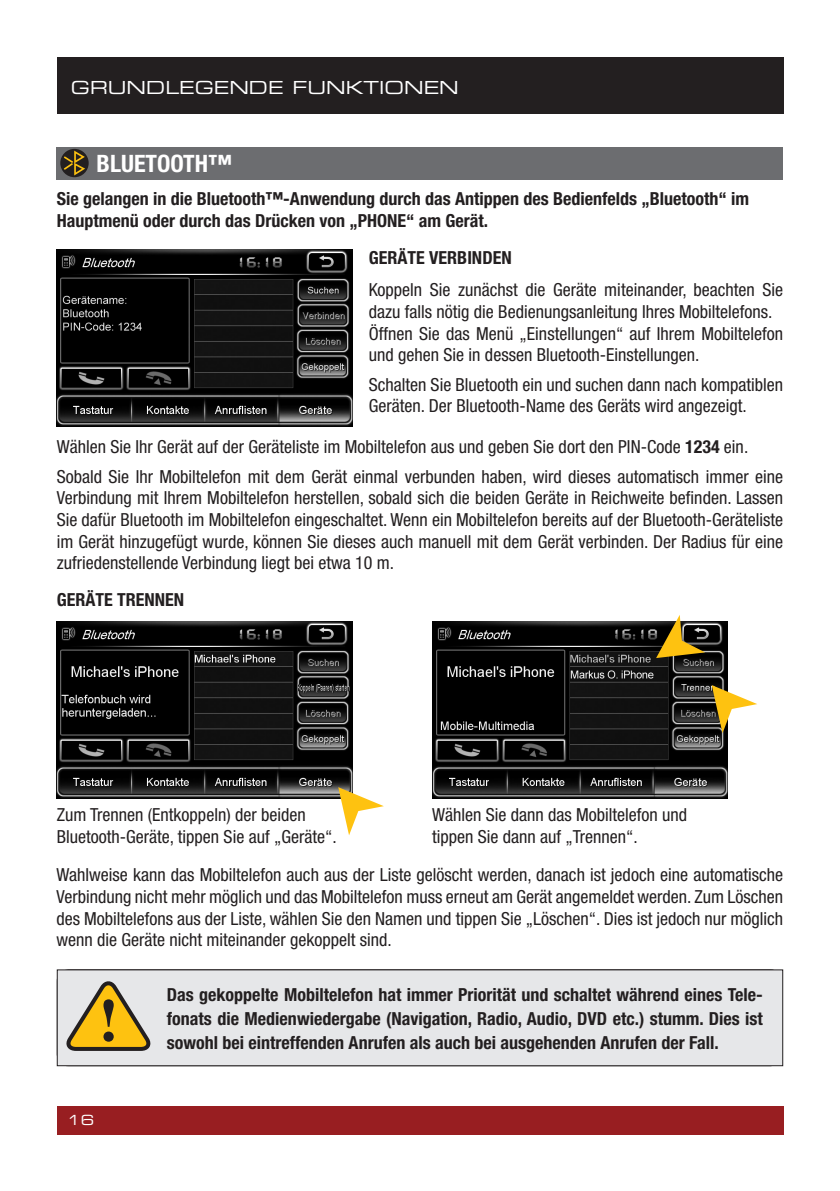
<style>
.page{position:relative;width:840px;height:1191px;background:#fff}
.page>*{position:absolute;margin:0;border:0;box-sizing:border-box;transform-origin:0 0}
.t1{font:700 condensed 24px "Helvetica Neue";color:#fff}
.t2{font:condensed 18px/21.6px "Helvetica Neue";color:#231f20}
.t3{font:700 condensed 18px/24px "Helvetica Neue";color:#231f20}
.t4{font:18px "Eurostile Extended Two";color:#fff}
.t5{font:14px "Eurostile Extended Two";color:#fff}
.s1{font-weight:700}
</style>
<div class="page">
<div style="left:57px;top:1106px;width:725px;height:28px;background:#981e21"></div>
<div style="left:57px;top:57px;width:725px;height:56px;background:#231f20"></div>
<div style="left:56px;top:969px;width:727px;height:97px;background:#e6e7e9"></div>
<svg style="left:66px;top:976px;width:90px;height:77px;background:#cdb87b"></svg>
<img style="left:57px;top:250px;width:295px;height:177px">
<img style="left:57px;top:621px;width:295px;height:177px">
<svg style="left:338px;top:787px;width:45px;height:48px"></svg>
<img style="left:432px;top:621px;width:294px;height:177px">
<svg style="left:655px;top:615px;width:49px;height:43px;background:#887438"></svg>
<svg style="left:711px;top:685px;width:45px;height:48px"></svg>
<div style="left:57px;top:147px;width:725px;height:32px;background:#6c6d70"></div>
<div style="left:60px;top:149px;width:29px;height:28px;background:#231f20;border-radius:50%"></div>
<svg style="left:64px;top:151px;width:21px;height:24px"></svg>
<p class="t4" style="left:71px;top:75px;width:389px">GRUNDLEGENDE FUNKTIONEN</p>
<h1 class="t1" style="left:97px;top:149px;width:137px">BLUETOOTH™</h1>
<p class="t3" style="left:57px;top:188px;width:693px;line-height:21.6px">Sie gelangen in die Bluetooth™-Anwendung durch das Antippen des Bedienfelds „Bluetooth“ im<br>Hauptmenü oder durch das Drücken von „PHONE“ am Gerät.</p>
<p class="t3" style="left:369px;top:245px;width:144px">GERÄTE VERBINDEN</p>
<p class="t2" style="left:369px;top:279px;width:415px">Koppeln Sie zunächst die Geräte miteinander, beachten Sie dazu falls nötig die Bedienungsanleitung Ihres Mobiltelefons.<br>Öffnen Sie das Menü „Einstellungen“ auf Ihrem Mobiltelefon und gehen Sie in dessen Bluetooth-Einstellungen.</p>
<p class="t2" style="left:369px;top:373px;width:415px">Schalten Sie Bluetooth ein und suchen dann nach kompatiblen<br>Geräten. Der Bluetooth-Name des Geräts wird angezeigt.</p>
<p class="t2" style="left:57px;top:432px;width:727px;line-height:29.6px">Wählen Sie Ihr Gerät auf der Geräteliste im Mobiltelefon aus und geben Sie dort den PIN-Code <span class="s1">1234</span> ein.<br>Sobald Sie Ihr Mobiltelefon mit dem Gerät einmal verbunden haben, wird dieses automatisch immer eine</p>
<p class="t2" style="left:57px;top:487px;width:727px;text-align:justify">Verbindung mit Ihrem Mobiltelefon herstellen, sobald sich die beiden Geräte in Reichweite befinden. Lassen Sie dafür Bluetooth im Mobiltelefon eingeschaltet. Wenn ein Mobiltelefon bereits auf der Bluetooth-Geräteliste im Gerät hinzugefügt wurde, können Sie dieses auch manuell mit dem Gerät verbinden. Der Radius für eine zufriedenstellende Verbindung liegt bei etwa 10 m.</p>
<p class="t3" style="left:57px;top:587px;width:129px">GERÄTE TRENNEN</p>
<p class="t2" style="left:432px;top:803px;width:256px">Wählen Sie dann das Mobiltelefon und tippen Sie dann auf „Trennen“.</p>
<p class="t2" style="left:56px;top:864px;width:728px;text-align:justify">Wahlweise kann das Mobiltelefon auch aus der Liste gelöscht werden, danach ist jedoch eine automatische Verbindung nicht mehr möglich und das Mobiltelefon muss erneut am Gerät angemeldet werden. Zum Löschen des Mobiltelefons aus der Liste, wählen Sie den Namen und tippen Sie „Löschen“. Dies ist jedoch nur möglich wenn die Geräte nicht miteinander gekoppelt sind.</p>
<p class="t2" style="left:57px;top:803px;width:281px">Zum Trennen (Entkoppeln) der beiden<br>Bluetooth-Geräte, tippen Sie auf „Geräte“.</p>
<p class="t5" style="left:67px;top:1110px;width:28px">16</p>
<p class="t3" style="left:167px;top:982px;width:597px;text-align:justify">Das gekoppelte Mobiltelefon hat immer Priorität und schaltet während eines Tele&shy;fonats die Medienwiedergabe (Navigation, Radio, Audio, DVD etc.) stumm. Dies ist sowohl bei eintreffenden Anrufen als auch bei ausgehenden Anrufen der Fall.</p>
<p class="t3" style="left:167px;top:982px;width:597px">Sollte ein Mobiltelefon p r Bluetooth mit dem Gerät verbund n sein, hat d eses Pri oritä sollte ein A ruf erfolgen und schaltet während es Telefonats die Medienw e&shy;dergabe (Radio, Audio, DVD etc.) stumm.</p>
</div>
